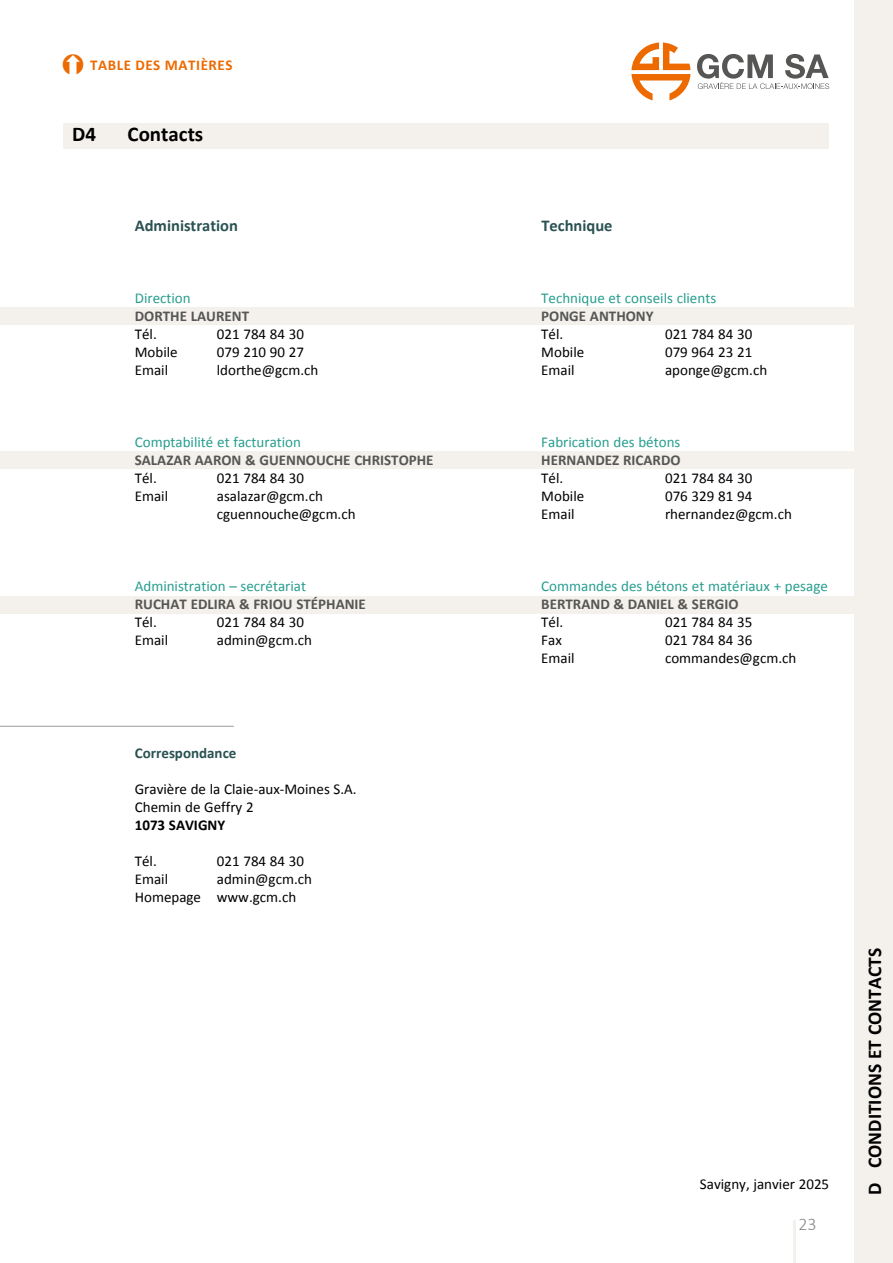
<style>
.page{position:relative;width:893px;height:1263px;background:#fff}
.page>*{position:absolute;margin:0;border:0;box-sizing:border-box;transform-origin:0 0}
.t1{font:700 21px "Calibri";color:#000}
.t2{font:700 19.5px "Calibri";color:#000}
.t3{font:300 18px "Calibri";color:#868786}
.t4{font:700 16.5px "Calibri";color:#2a5252}
.t5{font:15px/18px "Calibri";color:#000}
.t6{font:15px "Calibri";color:#279e8f}
.t7{font:700 15px "Calibri";color:#565655}
.t8{font:700 15px "Calibri";letter-spacing:.04em;color:#ed6a00}
.t9{font:700 15px "Calibri";color:#2a5252}
.t10{font:700 15px "Calibri";color:#000}
</style>
<div class="page">
<hr style="left:793px;top:1220px;width:2px;height:43px;background:#f4f1ec">
<div style="left:855px;top:0;width:38px;height:1263px;background:#f4f1ec"></div>
<svg style="left:697px;top:54px;width:132px;height:35px"></svg>
<svg style="left:631px;top:43px;width:59px;height:57px"></svg>
<div style="left:0;top:308px;width:893px;height:17px;background:#f4f1ec"></div>
<div style="left:0;top:452px;width:893px;height:17px;background:#f4f1ec"></div>
<div style="left:0;top:596px;width:893px;height:17px;background:#f4f1ec"></div>
<hr style="left:0;top:726px;width:234px;height:1px;background:#9c9c9d">
<div style="left:64px;top:123px;width:765px;height:26px;background:#f4f1ec"></div>
<p class="t8" style="left:90px;top:56px;width:144px">TABLE DES MATIÈRES</p>
<h1 class="t1" style="left:72px;top:121px;width:25px">D4</h1>
<h1 class="t1" style="left:128px;top:121px;width:77px">Contacts</h1>
<p class="t4" style="left:135px;top:216px;width:105px">Administration</p>
<p class="t4" style="left:541px;top:216px;width:73px">Technique</p>
<p class="t6" style="left:135px;top:289px;width:57px">Direction</p>
<p class="t6" style="left:541px;top:289px;width:176px">Technique et conseils clients</p>
<p class="t7" style="left:135px;top:307px;width:116px">DORTHE LAURENT</p>
<p class="t7" style="left:541px;top:307px;width:114px">PONGE ANTHONY</p>
<p class="t5" style="left:135px;top:325px;width:23px">Tél.</p>
<p class="t5" style="left:217px;top:325px;width:89px">021 784 84 30</p>
<p class="t5" style="left:541px;top:325px;width:23px">Tél.</p>
<p class="t5" style="left:665px;top:325px;width:89px">021 784 84 30</p>
<p class="t5" style="left:135px;top:343px;width:44px">Mobile</p>
<p class="t5" style="left:217px;top:343px;width:89px">079 210 90 27</p>
<p class="t5" style="left:541px;top:343px;width:44px">Mobile</p>
<p class="t5" style="left:665px;top:343px;width:89px">079 964 23 21</p>
<p class="t5" style="left:135px;top:361px;width:35px">Email</p>
<p class="t5" style="left:217px;top:361px;width:103px">ldorthe@gcm.ch</p>
<p class="t5" style="left:541px;top:361px;width:35px">Email</p>
<p class="t5" style="left:665px;top:361px;width:104px">aponge@gcm.ch</p>
<p class="t6" style="left:135px;top:433px;width:168px">Comptabilité et facturation</p>
<p class="t6" style="left:541px;top:433px;width:141px">Fabrication des bétons</p>
<p class="t7" style="left:135px;top:451px;width:300px">SALAZAR AARON &amp; GUENNOUCHE CHRISTOPHE</p>
<p class="t7" style="left:541px;top:451px;width:141px">HERNANDEZ RICARDO</p>
<p class="t5" style="left:135px;top:469px;width:23px">Tél.</p>
<p class="t5" style="left:217px;top:469px;width:89px">021 784 84 30</p>
<p class="t5" style="left:541px;top:469px;width:23px">Tél.</p>
<p class="t5" style="left:665px;top:469px;width:89px">021 784 84 30</p>
<p class="t5" style="left:135px;top:487px;width:35px">Email</p>
<p class="t5" style="left:217px;top:487px;width:108px">asalazar@gcm.ch</p>
<p class="t5" style="left:541px;top:487px;width:44px">Mobile</p>
<p class="t5" style="left:665px;top:487px;width:89px">076 329 81 94</p>
<p class="t5" style="left:217px;top:505px;width:140px">cguennouche@gcm.ch</p>
<p class="t5" style="left:541px;top:505px;width:35px">Email</p>
<p class="t5" style="left:665px;top:505px;width:128px">rhernandez@gcm.ch</p>
<p class="t6" style="left:135px;top:577px;width:173px">Administration – secrétariat</p>
<p class="t6" style="left:541px;top:577px;width:288px">Commandes des bétons et matériaux + pesage</p>
<p class="t7" style="left:135px;top:595px;width:233px">RUCHAT EDLIRA &amp; FRIOU STÉPHANIE</p>
<p class="t7" style="left:541px;top:595px;width:199px">BERTRAND &amp; DANIEL &amp; SERGIO</p>
<p class="t5" style="left:135px;top:613px;width:23px">Tél.</p>
<p class="t5" style="left:217px;top:613px;width:89px">021 784 84 30</p>
<p class="t5" style="left:541px;top:613px;width:23px">Tél.</p>
<p class="t5" style="left:665px;top:613px;width:89px">021 784 84 35</p>
<p class="t5" style="left:135px;top:631px;width:35px">Email</p>
<p class="t5" style="left:217px;top:631px;width:97px">admin@gcm.ch</p>
<p class="t5" style="left:541px;top:631px;width:22px">Fax</p>
<p class="t5" style="left:665px;top:631px;width:89px">021 784 84 36</p>
<p class="t5" style="left:541px;top:649px;width:35px">Email</p>
<p class="t5" style="left:665px;top:649px;width:133px">commandes@gcm.ch</p>
<p class="t9" style="left:135px;top:743px;width:103px">Correspondance</p>
<p class="t5" style="left:135px;top:779px;width:223px">Gravière de la Claie-aux-Moines S.A.<br>Chemin de Geffry 2</p>
<p class="t10" style="left:135px;top:815px;width:92px">1073 SAVIGNY</p>
<p class="t5" style="left:135px;top:851px;width:23px">Tél.</p>
<p class="t5" style="left:217px;top:851px;width:89px">021 784 84 30</p>
<p class="t5" style="left:135px;top:869px;width:35px">Email</p>
<p class="t5" style="left:135px;top:869px;width:179px;text-indent:82px">admin@gcm.ch<br>Homepage www.gcm.ch</p>
<p class="t5" style="left:700px;top:1174px;width:131px">Savigny, janvier 2025</p>
<p class="t3" style="left:798px;top:1212px;width:20px">23</p>
<h2 class="t2" style="left:863px;top:1195px;width:248px;rotate:-90deg">D CONDITIONS ET CONTACTS</h2>
</div>
